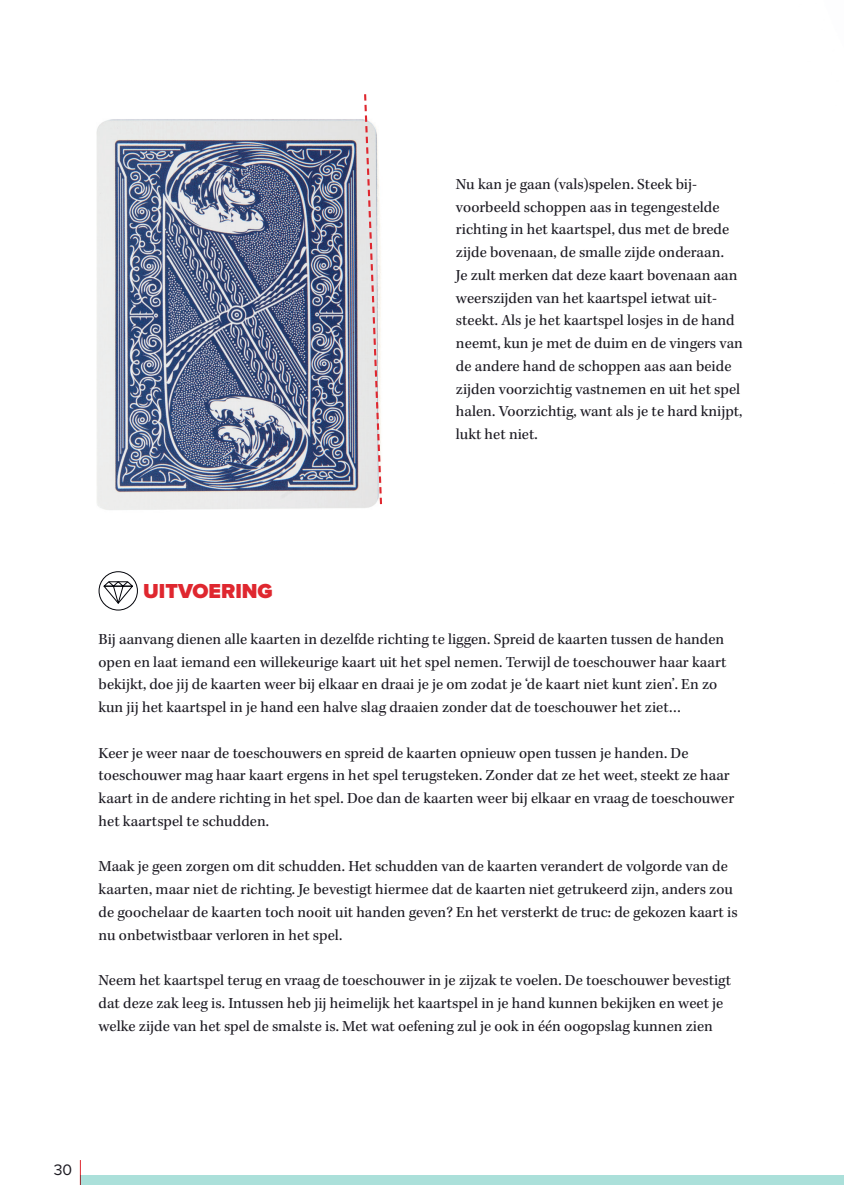
<style>
.page{position:relative;width:844px;height:1185px;background:#fff}
.page>*{position:absolute;margin:0;border:0;box-sizing:border-box;transform-origin:0 0}
.t1{font:900 21px "Proxima Nova";color:#df272f}
.t2{font:15.75px/22.8px "Kepler Std";color:#1c1a22}
.t3{font:15.75px "Proxima Nova";color:#1c1a22}
</style>
<div class="page">
<svg style="left:80px;top:1160px;width:1px;height:15px"></svg>
<div style="left:99px;top:571px;width:39px;height:40px;border:1px solid #000208;border-radius:50%"></div>
<svg style="left:102px;top:581px;width:33px;height:26px"></svg>
<div style="left:80px;top:1175px;width:763px;height:10px;background:#abe0da"></div>
<img style="left:96px;top:119px;width:276px;height:391px">
<svg style="left:363px;top:94px;width:19px;height:412px"></svg>
<p class="t2" style="left:456px;top:173px;width:288px">Nu kan je gaan (vals)spelen. Steek bij&shy;voorbeeld schoppen aas in tegengestelde richting in het kaartspel, dus met de brede zijde bovenaan, de smalle zijde onderaan.<br>Je zult merken dat deze kaart bovenaan aan weerszijden van het kaartspel ietwat uit&shy;steekt. Als je het kaartspel losjes in de hand neemt, kun je met de duim en de vingers van de andere hand de schoppen aas aan beide zijden voorzichtig vastnemen en uit het spel halen. Voorzichtig, want als je te hard knijpt, lukt het niet.</p>
<p class="t1" style="left:143px;top:579px;width:131px">UITVOERING</p>
<p class="t2" style="left:99px;top:628px;width:629px">Bij aanvang dienen alle kaarten in dezelfde richting te liggen. Spreid de kaarten tussen de handen open en laat iemand een willekeurige kaart uit het spel nemen. Terwijl de toeschouwer haar kaart bekijkt, doe jij de kaarten weer bij elkaar en draai je je om zodat je ‘de kaart niet kunt zien’. En zo kun jij het kaartspel in je hand een halve slag draaien zonder dat de toeschouwer het ziet…</p>
<p class="t2" style="left:99px;top:742px;width:637px">Keer je weer naar de toeschouwers en spreid de kaarten opnieuw open tussen je handen. De toeschouwer mag haar kaart ergens in het spel terugsteken. Zonder dat ze het weet, steekt ze haar kaart in de andere richting in het spel. Doe dan de kaarten weer bij elkaar en vraag de toeschouwer het kaartspel te schudden.</p>
<p class="t2" style="left:99px;top:856px;width:640px">Maak je geen zorgen om dit schudden. Het schudden van de kaarten verandert de volgorde van de kaarten, maar niet de richting. Je bevestigt hiermee dat de kaarten niet getrukeerd zijn, anders zou de goochelaar de kaarten toch nooit uit handen geven? En het versterkt de truc: de gekozen kaart is nu onbetwistbaar verloren in het spel.</p>
<p class="t2" style="left:99px;top:969px;width:634px">Neem het kaartspel terug en vraag de toeschouwer in je zijzak te voelen. De toeschouwer bevestigt dat deze zak leeg is. Intussen heb jij heimelijk het kaartspel in je hand kunnen bekijken en weet je welke zijde van het spel de smalste is. Met wat oefening zul je ook in één oogopslag kunnen zien</p>
<p class="t3" style="left:54px;top:1160px;width:20px">30</p>
</div>
